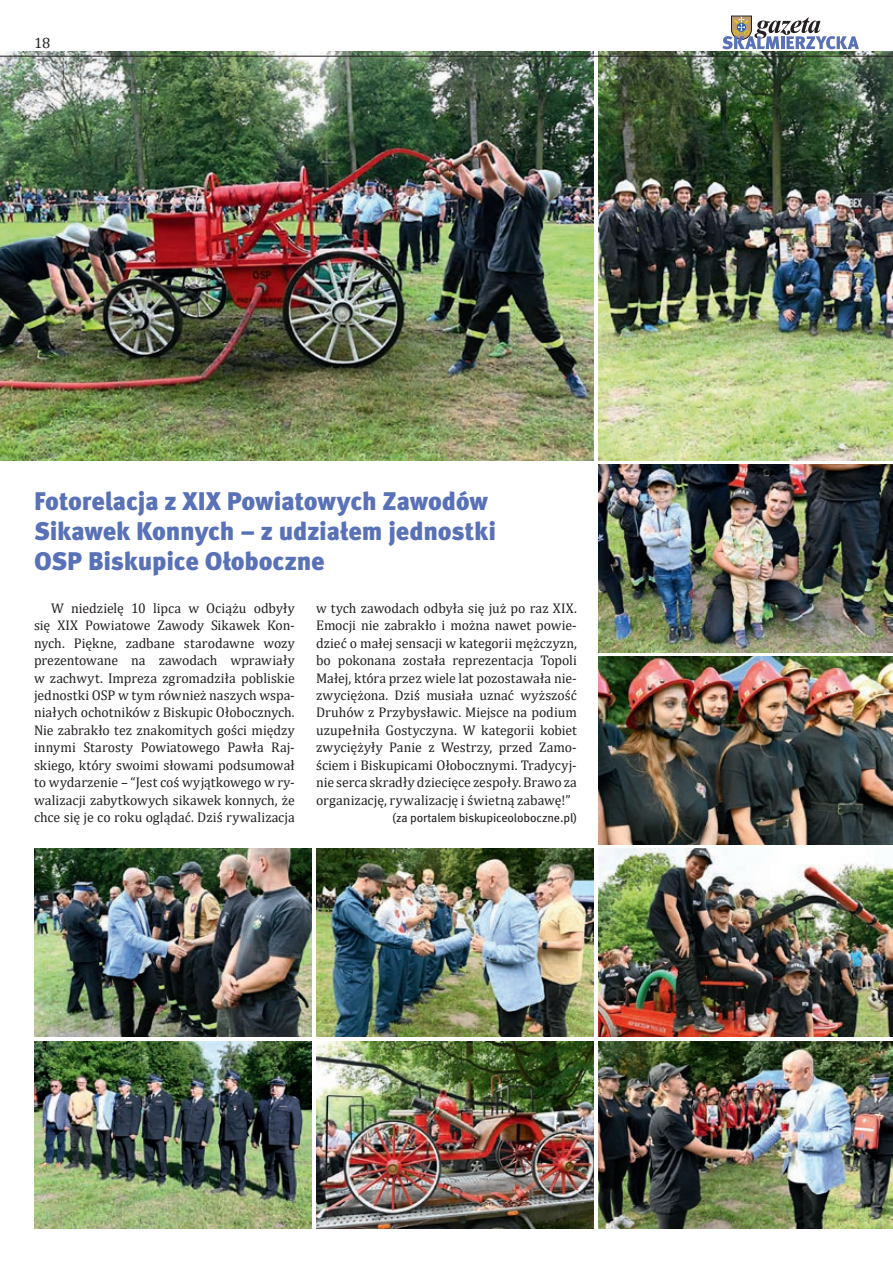
<style>
.page{position:relative;width:893px;height:1263px;background:#fff}
.page>*{position:absolute;margin:0;border:0;box-sizing:border-box;transform-origin:0 0}
.t1{font:900 25.5px/30px "Meta Pro";letter-spacing:-.01em;color:#5971b7}
.t2{font:15px "Cambria";color:#231f20}
.t3{font:14.1px/17.4px "Cambria";letter-spacing:.005em;color:#231f20;text-align:justify}
.t4{font:12px "Meta Pro";letter-spacing:-.01em;color:#231f20}
</style>
<div class="page">
<img style="left:0;top:52px;width:594px;height:408px">
<img style="left:598px;top:52px;width:295px;height:408px">
<img style="left:598px;top:849px;width:295px;height:188px">
<img style="left:598px;top:1041px;width:295px;height:188px">
<img style="left:598px;top:657px;width:295px;height:188px">
<img style="left:598px;top:464px;width:295px;height:188px">
<img style="left:316px;top:849px;width:278px;height:188px">
<img style="left:34px;top:849px;width:278px;height:188px">
<img style="left:316px;top:1041px;width:278px;height:188px">
<img style="left:34px;top:1041px;width:278px;height:188px">
<hr style="left:0;top:56px;width:893px;height:1px;background:#231f20">
<svg style="left:722px;top:16px;width:137px;height:33px"></svg>
<p class="t2" style="left:34px;top:34px;width:18px">18</p>
<h1 class="t1" style="left:34px;top:487px;width:464px">Fotorelacja z XIX Powiatowych Zawodów<br>Sikawek Konnych – z udziałem jednostki<br>OSP Biskupice Ołoboczne</h1>
<p class="t3" style="left:34px;top:599px;width:262px;text-indent:17px">W niedzielę 10 lipca w Ociążu odbyły się XIX Powiatowe Zawody Sikawek Kon&shy;nych. Piękne, zadbane starodawne wozy prezentowane na zawodach wprawiały w zachwyt. Impreza zgromadziła pobliskie jednostki OSP w tym również naszych wspa&shy;niałych ochotników z Biskupic Ołobocznych.<br>Nie zabrakło tez znakomitych gości między innymi Starosty Powiatowego Pawła Raj&shy;skiego, który swoimi słowami podsumował to wydarzenie – “Jest coś wyjątkowego w ry&shy;walizacji zabytkowych sikawek konnych, że chce się je co roku oglądać. Dziś rywalizacja</p>
<p class="t3" style="left:316px;top:599px;width:262px">w tych zawodach odbyła się już po raz XIX.<br>Emocji nie zabrakło i można nawet powie&shy;dzieć o małej sensacji w kategorii mężczyzn, bo pokonana została reprezentacja Topoli Małej, która przez wiele lat pozostawała nie&shy;zwyciężona. Dziś musiała uznać wyższość Druhów z Przybysławic. Miejsce na podium uzupełniła Gostyczyna. W kategorii kobiet zwyciężyły Panie z Westrzy, przed Zamo&shy;ściem i Biskupicami Ołobocznymi. Tradycyj&shy;nie serca skradły dziecięce zespoły. Brawo za organizację, rywalizację i świetną zabawę!”</p>
<p class="t4" style="left:393px;top:810px;width:186px">(za portalem biskupiceoloboczne.pl)</p>
</div>
